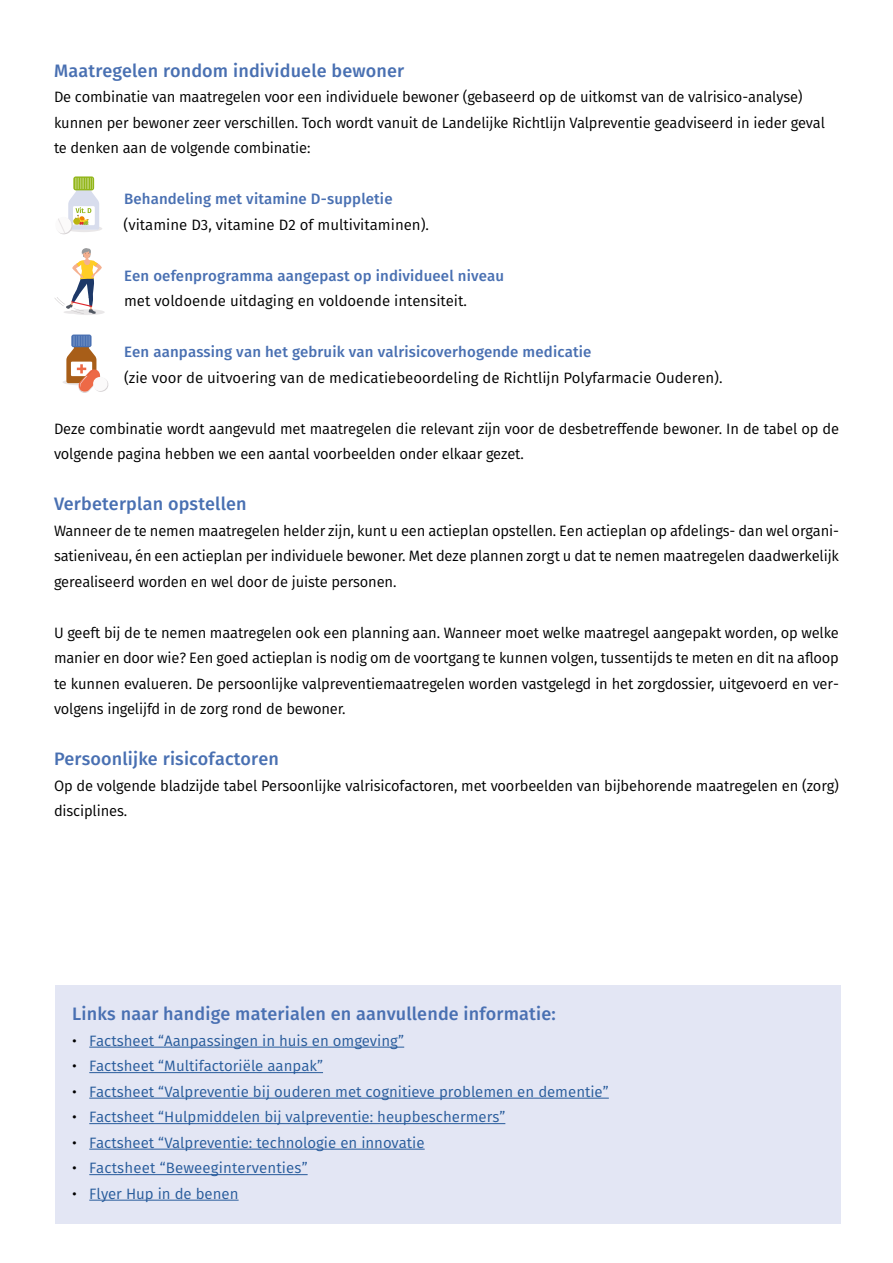
<style>
.page{position:relative;width:893px;height:1263px;background:#fff}
.page>*{position:absolute;margin:0;border:0;box-sizing:border-box;transform-origin:0 0}
.t1{font:500 18px "Fira Sans";letter-spacing:.01em;color:#4970b2}
.t2{font:15px/25.5px "Fira Sans";letter-spacing:-.01em;color:#000}
.t3{font:15px "Fira Sans";color:#275b9b}
.t4{font:500 15px "Fira Sans";letter-spacing:.01em;color:#4970b2}
.s1{color:#000}
</style>
<div class="page">
<div style="left:55px;top:985px;width:785px;height:239px;background:#e3e6f4"></div>
<hr style="left:89px;top:1047px;width:315px;height:1px;background:#275b9b">
<hr style="left:89px;top:1072px;width:234px;height:1px;background:#275b9b">
<hr style="left:89px;top:1098px;width:520px;height:1px;background:#275b9b">
<hr style="left:89px;top:1123px;width:416px;height:1px;background:#275b9b">
<hr style="left:89px;top:1149px;width:336px;height:1px;background:#275b9b">
<hr style="left:89px;top:1174px;width:219px;height:1px;background:#275b9b">
<hr style="left:89px;top:1200px;width:150px;height:1px;background:#275b9b">
<div style="left:71px;top:335px;width:21px;height:12px;background:#4970b2;border-radius:2px"></div>
<div style="left:73px;top:176px;width:21px;height:14px;background:#95b821;border-radius:2px"></div>
<svg style="left:58px;top:178px;width:44px;height:57px"></svg>
<svg style="left:54px;top:248px;width:51px;height:67px"></svg>
<svg style="left:63px;top:336px;width:46px;height:57px"></svg>
<p class="t1" style="left:54px;top:58px;width:352px">Maatregelen rondom individuele bewoner</p>
<p class="t2" style="left:54px;top:85px;width:772px">De combinatie van maatregelen voor een individuele bewoner (gebaseerd op de uitkomst van de valrisico-analyse) kunnen per bewoner zeer verschillen. Toch wordt vanuit de Landelijke Richtlijn Valpreventie geadviseerd in ieder geval te denken aan de volgende combinatie:</p>
<p class="t4" style="left:124px;top:188px;width:270px">Behandeling met vitamine D-suppletie</p>
<p class="t2" style="left:124px;top:213px;width:307px">(vitamine D3, vitamine D2 of multivitaminen).</p>
<p class="t4" style="left:124px;top:265px;width:381px">Een oefenprogramma aangepast op individueel niveau</p>
<p class="t2" style="left:124px;top:289px;width:344px">met voldoende uitdaging en voldoende intensiteit.</p>
<p class="t4" style="left:124px;top:341px;width:469px">Een aanpassing van het gebruik van valrisicoverhogende medicatie</p>
<p class="t2" style="left:124px;top:366px;width:600px">(zie voor de uitvoering van de medicatiebeoordeling de Richtlijn Polyfarmacie Ouderen).</p>
<p class="t2" style="left:54px;top:417px;width:786px">Deze combinatie wordt aangevuld met maatregelen die relevant zijn voor de desbetreffende bewoner. In de tabel op de volgende pagina hebben we een aantal voorbeelden onder elkaar gezet.</p>
<p class="t1" style="left:54px;top:491px;width:194px">Verbeterplan opstellen</p>
<p class="t2" style="left:54px;top:519px;width:786px;text-align:justify">Wanneer de te nemen maatregelen helder zijn, kunt u een actieplan opstellen. Een actieplan op afdelings- dan wel organi&shy;satieniveau, én een actieplan per individuele bewoner. Met deze plannen zorgt u dat te nemen maatregelen daadwerkelijk gerealiseerd worden en wel door de juiste personen.</p>
<p class="t2" style="left:54px;top:621px;width:786px;text-align:justify">U geeft bij de te nemen maatregelen ook een planning aan. Wanneer moet welke maatregel aangepakt worden, op welke manier en door wie? Een goed actieplan is nodig om de voortgang te kunnen volgen, tussentijds te meten en dit na afloop te kunnen evalueren. De persoonlijke valpreventiemaatregelen worden vastgelegd in het zorgdossier, uitgevoerd en ver&shy;volgens ingelijfd in de zorg rond de bewoner.</p>
<p class="t1" style="left:54px;top:746px;width:226px">Persoonlijke risicofactoren</p>
<p class="t2" style="left:54px;top:774px;width:786px">Op de volgende bladzijde tabel Persoonlijke valrisicofactoren, met voorbeelden van bijbehorende maatregelen en (zorg) disciplines.</p>
<p class="t1" style="left:72px;top:1001px;width:485px">Links naar handige materialen en aanvullende informatie:</p>
<p class="t3" style="left:72px;top:1030px;width:333px"><span class="s1">•</span> Factsheet “Aanpassingen in huis en omgeving”</p>
<p class="t3" style="left:72px;top:1055px;width:252px"><span class="s1">•</span> Factsheet “Multifactoriële aanpak”</p>
<p class="t3" style="left:72px;top:1081px;width:538px"><span class="s1">•</span> Factsheet “Valpreventie bij ouderen met cognitieve problemen en dementie”</p>
<p class="t3" style="left:72px;top:1106px;width:435px"><span class="s1">•</span> Factsheet “Hulpmiddelen bij valpreventie: heupbeschermers”</p>
<p class="t3" style="left:72px;top:1132px;width:354px"><span class="s1">•</span> Factsheet “Valpreventie: technologie en innovatie</p>
<p class="t3" style="left:72px;top:1157px;width:237px"><span class="s1">•</span> Factsheet “Beweeginterventies”</p>
<p class="t3" style="left:72px;top:1183px;width:168px"><span class="s1">•</span> Flyer Hup in de benen</p>
</div>
